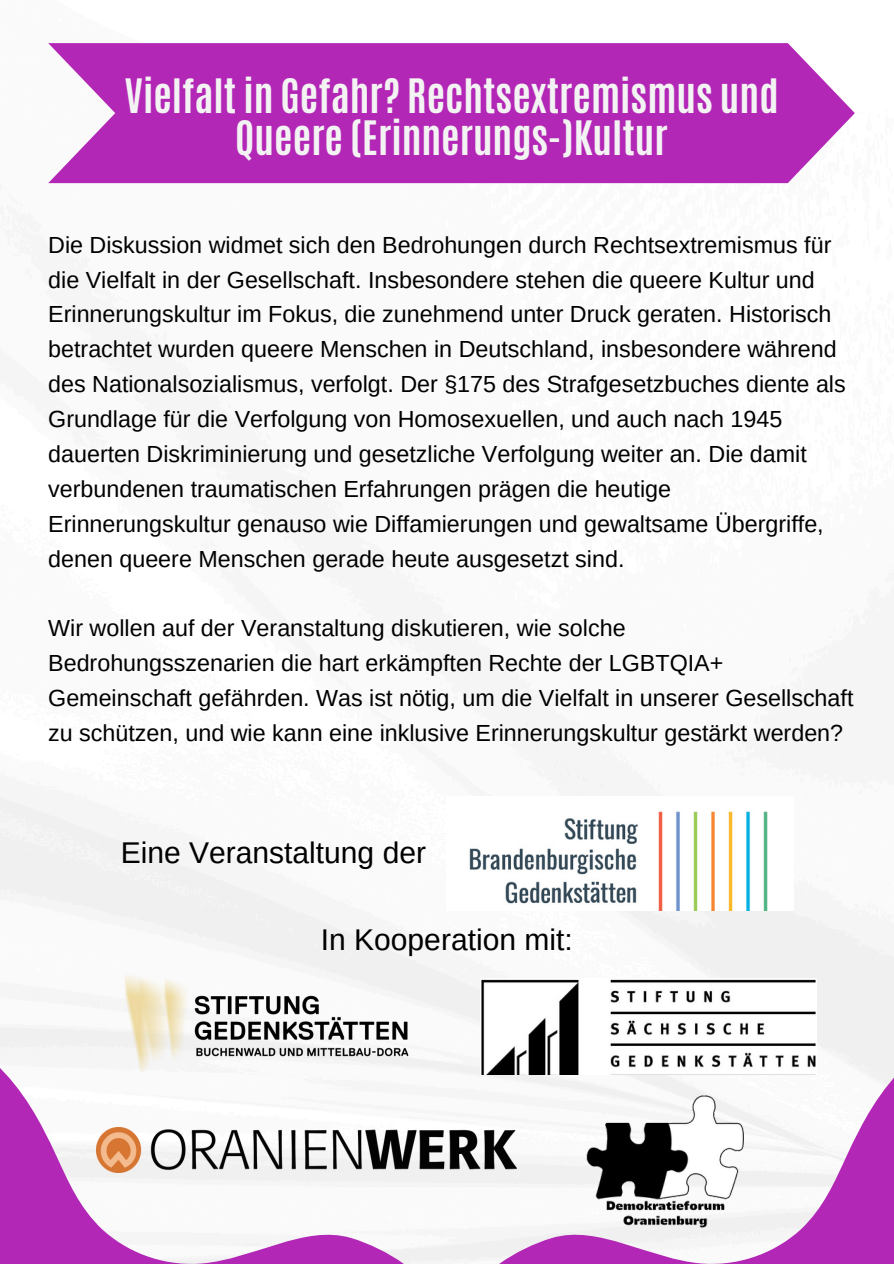
<style>
.page{position:relative;width:894px;height:1264px;background:#fff}
.page>*{position:absolute;margin:0;border:0;box-sizing:border-box;transform-origin:0 0}
.t1{font:700 39.6px/42.8px "Antonio";color:#f3f3f3;text-align:center}
.t2{font:30px "Arimo";color:#000}
.t3{font:23.25px/34.8px "Arimo";color:#000}
</style>
<div class="page">
<img style="left:0;top:183px;width:893px;height:1076px">
<svg style="left:452px;top:1009px;width:441px;height:254px"></svg>
<svg style="left:743px;top:1163px;width:150px;height:100px"></svg>
<svg style="left:0;top:1009px;width:450px;height:254px"></svg>
<svg style="left:0;top:1163px;width:160px;height:100px"></svg>
<img style="left:446px;top:796px;width:347px;height:114px">
<svg style="left:48px;top:43px;width:806px;height:140px;background:#b838bb"></svg>
<img style="left:586px;top:1094px;width:157px;height:134px">
<img style="left:480px;top:978px;width:336px;height:96px">
<img style="left:89px;top:952px;width:363px;height:147px">
<img style="left:96px;top:1127px;width:420px;height:45px">
<p class="t1" style="left:124px;top:74px;width:655px">Vielfalt in Gefahr? Rechtsextremismus und<br>Queere (Erinnerungs-)Kultur</p>
<p class="t3" style="left:48px;top:227px;width:798px">Die Diskussion widmet sich den Bedrohungen durch Rechtsextremismus für die Vielfalt in der Gesellschaft. Insbesondere stehen die queere Kultur und Erinnerungskultur im Fokus, die zunehmend unter Druck geraten. Historisch betrachtet wurden queere Menschen in Deutschland, insbesondere während des Nationalsozialismus, verfolgt. Der §175 des Strafgesetzbuches diente als Grundlage für die Verfolgung von Homosexuellen, und auch nach 1945 dauerten Diskriminierung und gesetzliche Verfolgung weiter an. Die damit</p>
<p class="t3" style="left:48px;top:471px;width:776px">verbundenen traumatischen Erfahrungen prägen die heutige<br>Erinnerungskultur genauso wie Diffamierungen und gewaltsame Übergriffe, denen queere Menschen gerade heute ausgesetzt sind.</p>
<h2 class="t3" style="left:48px;top:611px;width:806px">Wir wollen auf der Veranstaltung diskutieren, wie solche Bedrohungsszenarien die hart erkämpften Rechte der LGBTQIA+ Gemeinschaft gefährden. Was ist nötig, um die Vielfalt in unserer Gesellschaft zu schützen, und wie kann eine inklusive Erinnerungskultur gestärkt werden?</h2>
<p class="t2" style="left:121px;top:835px;width:307px">Eine Veranstaltung der</p>
<p class="t2" style="left:321px;top:922px;width:253px">In Kooperation mit:</p>
</div>
